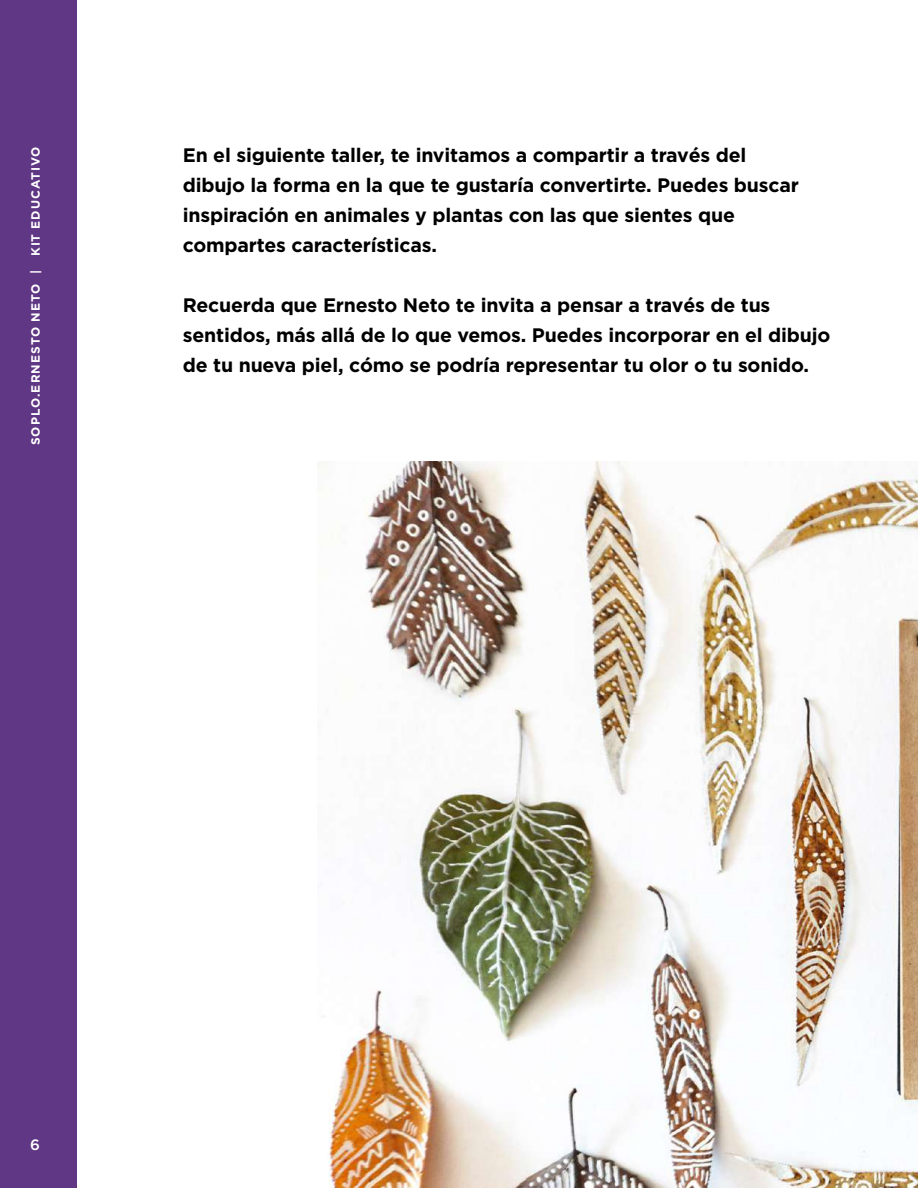
<style>
.page{position:relative;width:918px;height:1188px;background:#fff}
.page>*{position:absolute;margin:0;border:0;box-sizing:border-box;transform-origin:0 0}
.t1{font:700 19.5px/30px "Gotham";letter-spacing:-.01em;color:#000}
.t2{font:500 15px "Gotham";color:#fff}
.t3{font:700 12px "Gotham";letter-spacing:.08em;color:#fff}
</style>
<div class="page">
<div style="left:0;top:0;width:77px;height:1188px;background:#603784"></div>
<img style="left:317px;top:461px;width:601px;height:727px">
<p class="t3" style="left:28px;top:445px;width:300px;rotate:-90deg">SOPLO.ERNESTO NETO | KIT EDUCATIVO</p>
<p class="t1" style="left:183px;top:140px;width:618px">En el siguiente taller, te invitamos a compartir a través del dibujo la forma en la que te gustaría convertirte. Puedes buscar inspiración en animales y plantas con las que sientes que compartes características.</p>
<p class="t1" style="left:183px;top:290px;width:649px">Recuerda que Ernesto Neto te invita a pensar a través de tus sentidos, más allá de lo que vemos. Puedes incorporar en el dibujo de tu nueva piel, cómo se podría representar tu olor o tu sonido.</p>
<p class="t2" style="left:30px;top:1135px;width:11px">6</p>
</div>
